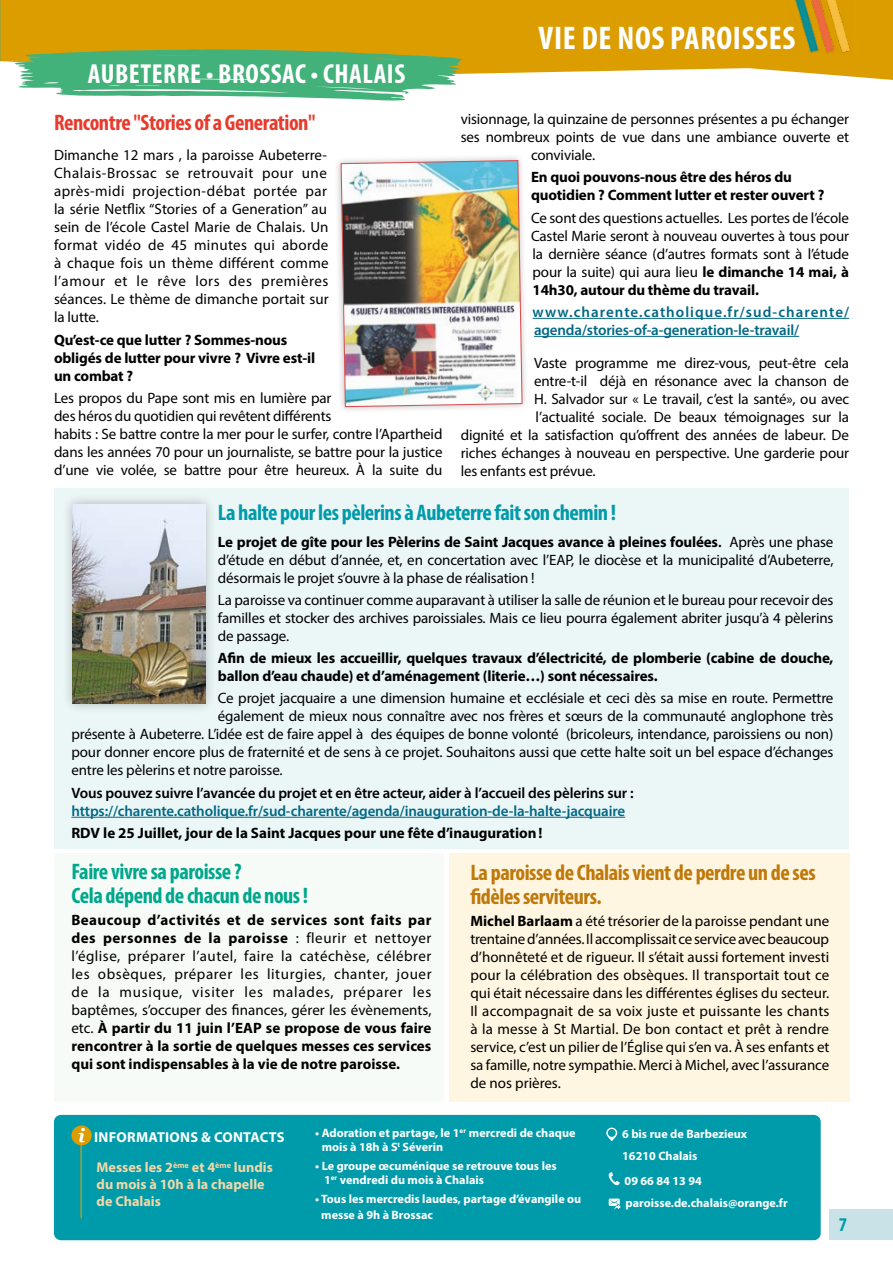
<style>
.page{position:relative;width:893px;height:1263px;background:#fff}
.page>*{position:absolute;margin:0;border:0;box-sizing:border-box;transform-origin:0 0}
.t1{font:700 condensed 32.85px "Myriad Pro";letter-spacing:.02em;color:#fff}
.t2{font:700 condensed 27.6px "Myriad Pro";letter-spacing:.02em;color:#fff}
.t3{font:700 condensed 22.5px/24px "Myriad Pro";letter-spacing:-.02em;color:#bf780a}
.t4{font:700 condensed 22.5px/24px "Myriad Pro";letter-spacing:-.02em;color:#00a88b}
.t5{font:700 condensed 22.5px "Myriad Pro";letter-spacing:-.02em;color:#009baa}
.t6{font:700 condensed 22.5px "Myriad Pro";letter-spacing:-.02em;color:#e73b2d}
.t7{font:700 condensed 19.5px "Myriad Pro";color:#009baa}
.t8{font:15px/18px "Myriad Pro";letter-spacing:-.01em;color:#000;text-align:justify}
.t9{font:700 15px/18px "Myriad Pro";letter-spacing:-.01em;color:#000}
.t10{font:600 15px "Myriad Pro";letter-spacing:-.01em;color:#006884}
.t11{font:600 15px/18px "Myriad Pro";letter-spacing:.025em;color:#006884}
.t12{font:600 15px "Myriad Pro";letter-spacing:-.01em;color:#000}
.t13{font:700 14.4px "Myriad Pro";letter-spacing:.02em;color:#fff}
.t14{font:700 14.1px/17px "Myriad Pro";color:#f3d7a7}
.t15{font:700 12.15px/21.9px "Myriad Pro";color:#fff}
.s1{font-weight:700}
.s2{font-weight:600}
</style>
<div class="page">
<svg style="left:0;top:0;width:893px;height:80px;background:#dea312"></svg>
<div style="left:55px;top:488px;width:794px;height:360px;background:#ebf6f7"></div>
<div style="left:449px;top:854px;width:400px;height:248px;background:#fff6e1"></div>
<div style="left:54px;top:854px;width:389px;height:248px;background:#f7fbf8"></div>
<img style="left:789px;top:0;width:65px;height:54px">
<svg style="left:15px;top:49px;width:448px;height:52px;background:#6abb86"></svg>
<div style="left:54px;top:1115px;width:767px;height:125px;background:#009baa;border-radius:7px"></div>
<hr style="left:81px;top:1129px;width:1px;height:89px;background:#dc9d01">
<svg style="left:606px;top:1127px;width:11px;height:14px"></svg>
<div style="left:608px;top:1129px;width:8px;height:8px;background:#009baa;border-radius:50%"></div>
<svg style="left:609px;top:1172px;width:11px;height:13px"></svg>
<svg style="left:609px;top:1198px;width:12px;height:12px"></svg>
<div style="left:829px;top:1210px;width:64px;height:30px;background:#c8e2e7"></div>
<div style="left:71px;top:1125px;width:21px;height:20px;background:#dc9d01;border-radius:50%"></div>
<svg style="left:78px;top:1128px;width:7px;height:14px"></svg>
<div style="left:334px;top:153px;width:196px;height:261px;background:#000;opacity:.24"></div>
<img style="left:340px;top:159px;width:183px;height:249px">
<hr style="left:71px;top:817px;width:554px;height:1px;background:#006884">
<hr style="left:532px;top:318px;width:317px;height:1px;background:#006884">
<hr style="left:534px;top:336px;width:265px;height:1px;background:#006884">
<div style="left:61px;top:494px;width:155px;height:220px;background:#000;opacity:.24"></div>
<img style="left:72px;top:504px;width:133px;height:199px">
<h2 class="t2" style="left:88px;top:57px;width:319px">AUBETERRE • BROSSAC • CHALAIS</h2>
<h3 class="t6" style="left:54px;top:108px;width:263px">Rencontre "Stories of a Generation"</h3>
<p class="t8" style="left:54px;top:146px;width:276px">Dimanche 12 mars , la paroisse Aubeterre-Chalais-Brossac se retrouvait pour une après-midi projection-débat portée par la série Netflix “Stories of a Generation” au sein de l’école Castel Marie de Chalais. Un format vidéo de 45 minutes qui aborde à chaque fois un thème différent comme l’amour et le rêve lors des premières séances. Le thème de dimanche portait sur la lutte.</p>
<p class="t9" style="left:54px;top:330px;width:263px">Qu’est-ce que lutter ? Sommes-nous obligés de lutter pour vivre ? Vivre est-il un combat ?</p>
<p class="t8" style="left:54px;top:389px;width:390px;text-align:left">Les propos du Pape sont mis en lumière par<br>des héros du quotidien qui revêtent différents<br>habits : Se battre contre la mer pour le surfer, contre l’Apartheid dans les années 70 pour un journaliste, se battre pour la justice d’une vie volée, se battre pour être heureux. À la suite du</p>
<h1 class="t1" style="left:539px;top:18px;width:258px">VIE DE NOS PAROISSES</h1>
<p class="t8" style="left:461px;top:110px;width:390px">visionnage, la quinzaine de personnes présentes a pu échanger</p>
<p class="t8" style="left:461px;top:128px;width:390px">ses nombreux points de vue dans une ambiance ouverte et</p>
<p class="t8" style="left:531px;top:146px;width:66px">conviviale.</p>
<p class="t9" style="left:531px;top:168px;width:295px">En quoi pouvons-nous être des héros du quotidien ? Comment lutter et rester ouvert ?</p>
<p class="t8" style="left:531px;top:208px;width:320px">Ce sont des questions actuelles. Les portes de l’école Castel Marie seront à nouveau ouvertes à tous pour la dernière séance (d’autres formats sont à l’étude pour la suite) qui aura lieu <span class="s1">le dimanche 14 mai, à 14h30, autour du thème du travail.</span></p>
<p class="t11" style="left:532px;top:302px;width:318px">www.charente.catholique.fr/sud-charente/ agenda/stories-of-a-generation-le-travail/</p>
<p class="t8" style="left:534px;top:353px;width:317px">Vaste programme me direz-vous, peut-être cela</p>
<p class="t8" style="left:534px;top:371px;width:317px">entre-t-il déjà en résonance avec la chanson de</p>
<p class="t8" style="left:534px;top:389px;width:317px">H. Salvador sur « Le travail, c’est la santé», ou avec</p>
<p class="t8" style="left:535px;top:407px;width:315px">l’actualité sociale. De beaux témoignages sur la</p>
<p class="t8" style="left:461px;top:425px;width:390px">dignité et la satisfaction qu’offrent des années de labeur. De</p>
<p class="t8" style="left:461px;top:443px;width:390px">riches échanges à nouveau en perspective. Une garderie pour</p>
<p class="t8" style="left:461px;top:461px;width:136px">les enfants est prévue.</p>
<h3 class="t5" style="left:218px;top:499px;width:400px">La halte pour les pèlerins à Aubeterre fait son chemin !</h3>
<p class="t8" style="left:218px;top:532px;width:617px"><span class="s1">Le projet de gîte pour les Pèlerins de Saint Jacques avance à pleines foulées</span><span class="s2">.</span> Après une phase d’étude en début d’année, et, en concertation avec l’EAP, le diocèse et la municipalité d’Aubeterre, désormais le projet s’ouvre à la phase de réalisation !</p>
<p class="t8" style="left:218px;top:591px;width:617px">La paroisse va continuer comme auparavant à utiliser la salle de réunion et le bureau pour recevoir des familles et stocker des archives paroissiales. Mais ce lieu pourra également abriter jusqu’à 4 pèlerins de passage.</p>
<p class="t9" style="left:218px;top:649px;width:617px">Afin de mieux les accueillir, quelques travaux d’électricité, de plomberie (cabine de douche, ballon d’eau chaude) et d’aménagement (literie…) sont nécessaires.</p>
<p class="t8" style="left:218px;top:689px;width:617px">Ce projet jacquaire a une dimension humaine et ecclésiale et ceci dès sa mise en route. Permettre</p>
<p class="t8" style="left:218px;top:707px;width:617px">également de mieux nous connaître avec nos frères et sœurs de la communauté anglophone très</p>
<p class="t8" style="left:71px;top:725px;width:763px">présente à Aubeterre. L’idée est de faire appel à des équipes de bonne volonté (bricoleurs, intendance, paroissiens ou non)</p>
<p class="t8" style="left:71px;top:743px;width:764px">pour donner encore plus de fraternité et de sens à ce projet. Souhaitons aussi que cette halte soit un bel espace d’échanges</p>
<p class="t8" style="left:71px;top:761px;width:213px">entre les pèlerins et notre paroisse.</p>
<p class="t12" style="left:71px;top:783px;width:564px">Vous pouvez suivre l’avancée du projet et en être acteur, aider à l’accueil des pèlerins sur :</p>
<p class="t10" style="left:71px;top:801px;width:555px">https://charente.catholique.fr/sud-charente/agenda/inauguration-de-la-halte-jacquaire</p>
<p class="t9" style="left:71px;top:823px;width:473px">RDV le 25 Juillet, jour de la Saint Jacques pour une fête d’inauguration!</p>
<h3 class="t4" style="left:71px;top:859px;width:238px">Faire vivre sa paroisse ?<br>Cela dépend de chacun de nous !</h3>
<p class="t8" style="left:71px;top:911px;width:362px"><span class="s1">Beaucoup d’activités et de services sont faits par des personnes de la paroisse</span> : fleurir et nettoyer l’église, préparer l’autel, faire la catéchèse, célébrer les obsèques, préparer les liturgies, chanter, jouer de la musique, visiter les malades, préparer les baptêmes, s’occuper des finances, gérer les évènements, etc. <span class="s1">À partir du 11 juin l’EAP se propose de vous faire rencontrer à la sortie de quelques messes ces services qui sont indispensables à la vie de notre paroisse.</span></p>
<h3 class="t3" style="left:470px;top:860px;width:347px">La paroisse de Chalais vient de perdre un de ses fidèles serviteurs.</h3>
<p class="t8" style="left:470px;top:912px;width:361px"><span class="s1">Michel Barlaam</span> a été trésorier de la paroisse pendant une trentaine d’années. Il accomplissait ce service avec beaucoup d’honnêteté et de rigueur. Il s’était aussi fortement investi pour la célébration des obsèques. Il transportait tout ce qui était nécessaire dans les différentes églises du secteur.<br>Il accompagnait de sa voix juste et puissante les chants à la messe à St Martial. De bon contact et prêt à rendre service, c’est un pilier de l’Église qui s’en va. À ses enfants et sa famille, notre sympathie. Merci à Michel, avec l’assurance de nos prières.</p>
<p class="t13" style="left:94px;top:1127px;width:192px">INFORMATIONS &amp; CONTACTS</p>
<p class="t14" style="left:97px;top:1159px;width:178px">Messes les 2<sup>ème</sup> et 4<sup>ème</sup> lundis du mois à 10h à la chapelle de Chalais</p>
<p class="t15" style="left:322px;top:1125px;width:255px;line-height:14.5px;text-indent:-7px">• Adoration et partage, le 1<sup>er</sup> mercredi de chaque mois à 18h à S<sup>t</sup> Séverin</p>
<p class="t15" style="left:324px;top:1158px;width:234px;line-height:14.5px;text-indent:-9px">• Le groupe œcuménique se retrouve tous les<br>1<sup>er</sup> vendredi du mois à Chalais</p>
<p class="t15" style="left:321px;top:1190px;width:262px;line-height:16.2px;text-indent:-6px">• Tous les mercredis laudes, partage d’évangile ou messe à 9h à Brossac</p>
<p class="t15" style="left:622px;top:1122px;width:127px">6 bis rue de Barbezieux<br>16210 Chalais</p>
<p class="t15" style="left:625px;top:1170px;width:165px">09 66 84 13 94 paroisse.de.chalais@orange.fr</p>
<h3 class="t7" style="left:839px;top:1212px;width:10px">7</h3>
</div>
